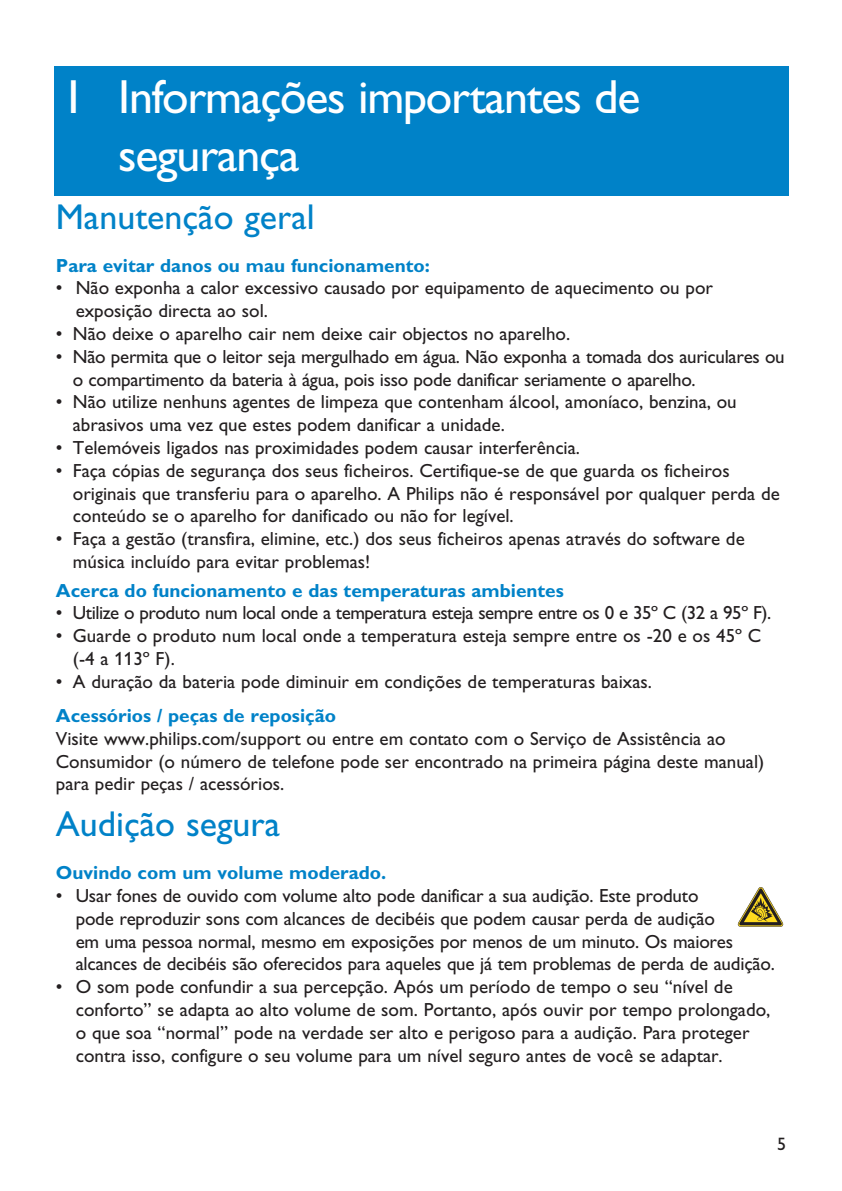
<style>
.page{position:relative;width:842px;height:1191px;background:#fff}
.page>*{position:absolute;margin:0;border:0;box-sizing:border-box;transform-origin:0 0}
.t1{font:48px/57.6px "Gill Sans";letter-spacing:-.025em;color:#fff}
.t2{font:36px "Gill Alt One";color:#0082c8}
.t3{font:19px/22.8px "Gill Alt One";color:#231f20}
.t4{font:700 19px "Gill Alt One";color:#0082c8}
.t5{font:19px "Gill Alt One";letter-spacing:-.025em;color:#231f20}
.t6{font:18px "Gill Alt One";color:#231f20}
</style>
<div class="page">
<div style="left:54px;top:66px;width:734px;height:130px;background:#0082c8"></div>
<svg style="left:737px;top:887px;width:47px;height:40px"></svg>
<h1 class="t1" style="left:118px;top:74px;width:524px;text-indent:-57px">1 Informações importantes de segurança</h1>
<h2 class="t2" style="left:56px;top:204px;width:260px">Manutenção geral</h2>
<p class="t4" style="left:56px;top:258px;width:375px">Para evitar danos ou mau funcionamento:</p>
<p class="t3" style="left:76px;top:279px;width:639px;text-indent:-20px">• Não exponha a calor excessivo causado por equipamento de aquecimento ou por exposição directa ao sol.</p>
<p class="t3" style="left:56px;top:324px;width:516px">• Não deixe o aparelho cair nem deixe cair objectos no aparelho.</p>
<p class="t3" style="left:73px;top:347px;width:713px;text-indent:-17px">• Não permita que o leitor seja mergulhado em água. Não exponha a tomada dos auriculares ou o compartimento da bateria à água, pois isso pode danificar seriamente o aparelho.</p>
<p class="t3" style="left:73px;top:393px;width:665px;text-indent:-17px">• Não utilize nenhuns agentes de limpeza que contenham álcool, amoníaco, benzina, ou abrasivos uma vez que estes podem danificar a unidade.</p>
<p class="t3" style="left:56px;top:438px;width:526px">• Telemóveis ligados nas proximidades podem causar interferência.</p>
<p class="t3" style="left:73px;top:461px;width:708px;text-indent:-17px">• Faça cópias de segurança dos seus ficheiros. Certifique-se de que guarda os ficheiros originais que transferiu para o aparelho. A Philips não é responsável por qualquer perda de conteúdo se o aparelho for danificado ou não for legível.</p>
<p class="t3" style="left:73px;top:529px;width:673px;text-indent:-17px">• Faça a gestão (transfira, elimine, etc.) dos seus ficheiros apenas através do software de música incluído para evitar problemas!</p>
<p class="t4" style="left:56px;top:583px;width:509px">Acerca do funcionamento e das temperaturas ambientes</p>
<p class="t5" style="left:56px;top:606px;width:717px">• Utilize o produto num local onde a temperatura esteja sempre entre os 0 e 35º C (32 a 95º F).</p>
<p class="t3" style="left:73px;top:626px;width:690px;text-indent:-17px">• Guarde o produto num local onde a temperatura esteja sempre entre os -20 e os 45º C (-4 a 113º F).</p>
<p class="t3" style="left:56px;top:672px;width:598px">• A duração da bateria pode diminuir em condições de temperaturas baixas.</p>
<p class="t4" style="left:56px;top:709px;width:282px">Acessórios / peças de reposição</p>
<p class="t3" style="left:56px;top:729px;width:710px">Visite www.philips.com/support ou entre em contato com o Serviço de Assistência ao<br>Consumidor (o número de telefone pode ser encontrado na primeira página deste manual) para pedir peças / acessórios.</p>
<h2 class="t2" style="left:56px;top:811px;width:226px">Audição segura</h2>
<p class="t4" style="left:56px;top:866px;width:332px">Ouvindo com um volume moderado.</p>
<p class="t3" style="left:76px;top:886px;width:701px;text-indent:-20px">• Usar fones de ouvido com volume alto pode danificar a sua audição. Este produto<br>pode reproduzir sons com alcances de decibéis que podem causar perda de audição<br>em uma pessoa normal, mesmo em exposições por menos de um minuto. Os maiores alcances de decibéis são oferecidos para aqueles que já tem problemas de perda de audição.</p>
<p class="t3" style="left:76px;top:977px;width:696px;text-indent:-20px">• O som pode confundir a sua percepção. Após um período de tempo o seu “nível de conforto” se adapta ao alto volume de som. Portanto, após ouvir por tempo prolongado, o que soa “normal” pode na verdade ser alto e perigoso para a audição. Para proteger contra isso, configure o seu volume para um nível seguro antes de você se adaptar.</p>
<p class="t6" style="left:777px;top:1137px;width:10px">5</p>
</div>
